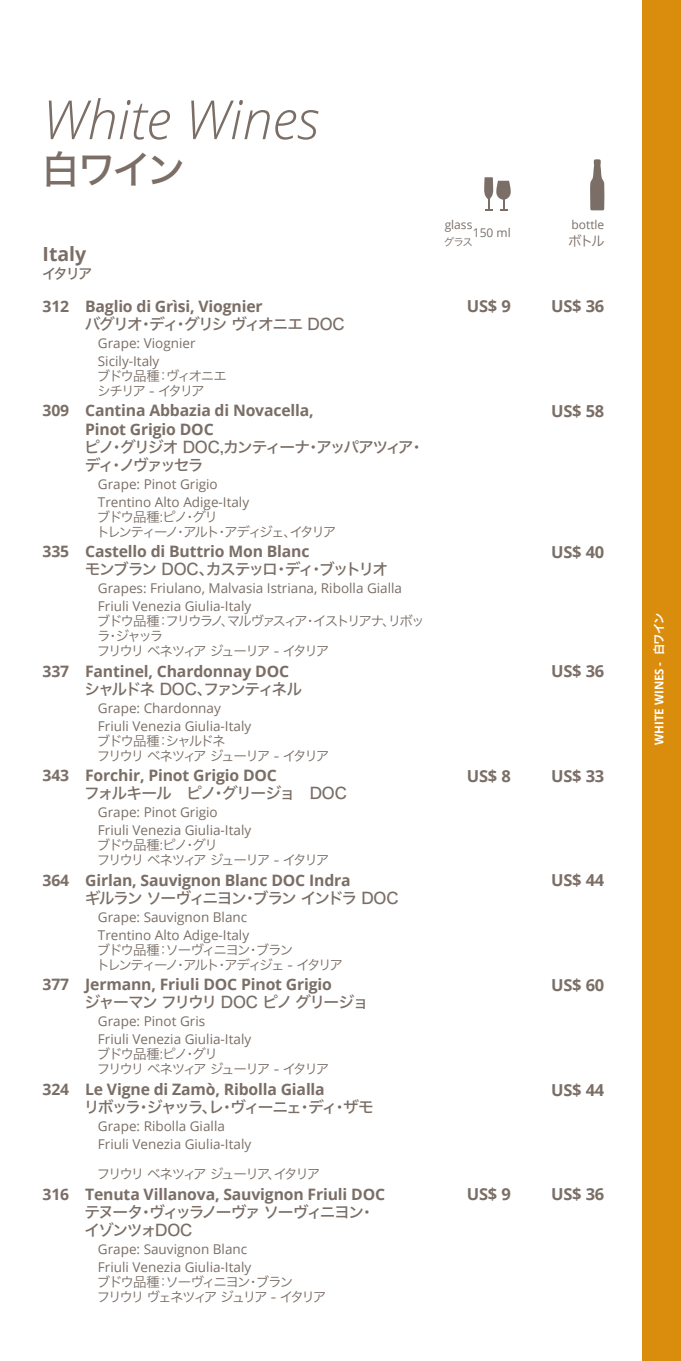
<style>
.page{position:relative;width:681px;height:1361px;background:#fff}
.page>*{position:absolute;margin:0;border:0;box-sizing:border-box;transform-origin:0 0}
.t1{font:italic 300 54px "Open Sans";color:#7a6e66}
.t2{font:39px "Hiragino Sans W5";color:#7a6e66}
.t3{font:700 19.5px "Open Sans";color:#7a6e66}
.t4{font:700 16.5px "Open Sans";letter-spacing:-.01em;color:#7a6e66}
.t5{font:700 15.75px/18px "Open Sans";letter-spacing:-.01em;color:#7a6e66}
.t6{font:15.75px/18px "Hiragino Sans W5";letter-spacing:-.105em;color:#7a6e66}
.t7{font:15.75px "Hiragino Sans W5";letter-spacing:-.125em;color:#7a6e66}
.t8{font:15.75px "Hiragino Sans W5";letter-spacing:-.08em;color:#7a6e66}
.t9{font:14.25px "Hiragino Sans W5";color:#7a6e66}
.t10{font:13.5px/18px "Open Sans";color:#7a6e66}
.t11{font:13.5px/15px "Hiragino Sans W3";letter-spacing:-.145em;color:#7a6e66}
.t12{font:12px "Open Sans";color:#7a6e66}
.t13{font:700 12px "Open Sans";color:#fff;scale:.95 1}
.t14{font:10.5px "Hiragino Sans W3";color:#7a6e66}
.s1{font-family:"Hiragino Sans W6";font-weight:400}
</style>
<div class="page">
<svg style="left:484px;top:177px;width:26px;height:33px"></svg>
<svg style="left:590px;top:159px;width:14px;height:51px"></svg>
<div style="left:642px;top:0;width:38px;height:1361px;background:#da8c0c"></div>
<h1 class="t1" style="left:43px;top:82px;width:278px">White Wines</h1>
<h2 class="t2" style="left:41px;top:134px;width:146px">白ワイン</h2>
<h3 class="t3" style="left:43px;top:240px;width:45px">Italy</h3>
<p class="t9" style="left:42px;top:260px;width:52px">イタリア</p>
<p class="t5" style="left:43px;top:297px;width:222px">312 Baglio di Grìsi, Viognier</p>
<p class="t6" style="left:85px;top:314px;width:261px">バグリオ・ディ・グリシ ヴィオニエ DOC</p>
<p class="t10" style="left:98px;top:334px;width:99px">Grape: Viognier<br>Sicily-Italy</p>
<p class="t11" style="left:97px;top:367px;width:131px">ブドウ品種：ヴィオニエシチリア - イタリア</p>
<p class="t5" style="left:85px;top:401px;width:230px;text-indent:-43px">309 Cantina Abbazia di Novacella,<br>Pinot Grigio DOC</p>
<p class="t6" style="left:84px;top:437px;width:342px">ピノ・グリジオ DOC,カンティーナ・アッパアツィア・ディ・ノヴァッセラ</p>
<p class="t10" style="left:98px;top:474px;width:153px">Grape: Pinot Grigio<br>Trentino Alto Adige-Italy</p>
<p class="t11" style="left:96px;top:508px;width:241px">ブドウ品種:ピノ・グリ<br>トレンティーノ・アルト・アディジェ、イタリア</p>
<p class="t5" style="left:43px;top:542px;width:268px">335 Castello di Buttrio Mon Blanc</p>
<p class="t6" style="left:85px;top:559px;width:305px">モンブラン DOC、カステッロ・ディ・ブットリオ</p>
<p class="t10" style="left:98px;top:579px;width:305px">Grapes: Friulano, Malvasia Istriana, Ribolla Gialla<br>Friuli Venezia Giulia-Italy</p>
<p class="t11" style="left:97px;top:612px;width:329px">ブドウ品種：フリウラノ、マルヴァスィア・イストリアナ、リボッラ・ジャッラ<br>フリウリ ベネツィア ジューリア - イタリア</p>
<p class="t5" style="left:43px;top:661px;width:248px">337 Fantinel, Chardonnay DOC</p>
<p class="t6" style="left:84px;top:679px;width:219px">シャルドネ DOC、ファンティネル</p>
<p class="t10" style="left:98px;top:698px;width:155px">Grape: Chardonnay<br>Friuli Venezia Giulia-Italy</p>
<p class="t11" style="left:97px;top:732px;width:234px">ブドウ品種：シャルドネ<br>フリウリ ベネツィア ジューリア - イタリア</p>
<p class="t5" style="left:43px;top:766px;width:236px">343 Forchir, Pinot Grigio DOC</p>
<p class="t8" style="left:84px;top:779px;width:264px">フォルキール　ピノ・グリージョ　DOC</p>
<p class="t10" style="left:98px;top:803px;width:155px">Grape: Pinot Grigio<br>Friuli Venezia Giulia-Italy</p>
<p class="t11" style="left:97px;top:837px;width:234px">ブドウ品種:ピノ・グリ<br>フリウリ ベネツィア ジューリア - イタリア</p>
<p class="t5" style="left:43px;top:870px;width:309px">364 Girlan, Sauvignon Blanc DOC Indra</p>
<p class="t6" style="left:85px;top:888px;width:315px">ギルラン ソーヴィニヨン・ブラン インドラ DOC</p>
<p class="t10" style="left:98px;top:907px;width:153px">Grape: Sauvignon Blanc<br>Trentino Alto Adige-Italy</p>
<p class="t11" style="left:96px;top:941px;width:248px">ブドウ品種：ソーヴィニヨン・ブラン<br>トレンティーノ・アルト・アディジェ - イタリア</p>
<p class="t5" style="left:43px;top:975px;width:291px">377 Jermann, Friuli DOC Pinot Grigio</p>
<p class="t6" style="left:84px;top:992px;width:285px">ジャーマン フリウリ DOC ピノ グリージョ</p>
<p class="t10" style="left:98px;top:1012px;width:155px">Grape: Pinot Gris<br>Friuli Venezia Giulia-Italy</p>
<p class="t11" style="left:97px;top:1046px;width:234px">ブドウ品種:ピノ・グリ<br>フリウリ ベネツィア ジューリア - イタリア</p>
<p class="t5" style="left:43px;top:1080px;width:283px">324 Le Vigne di Zamò, Ribolla Gialla</p>
<p class="t7" style="left:84px;top:1093px;width:291px">リボッラ・ジャッラ、レ・ヴィーニェ・ディ・ザモ</p>
<p class="t10" style="left:98px;top:1116px;width:155px">Grape: Ribolla Gialla<br>Friuli Venezia Giulia-Italy</p>
<p class="t11" style="left:97px;top:1165px;width:225px">フリウリ ベネツィア ジューリア、イタリア</p>
<p class="t5" style="left:43px;top:1184px;width:344px">316 Tenuta Villanova, Sauvignon Friuli DOC</p>
<p class="t6" style="left:85px;top:1201px;width:292px">テヌータ・ヴィッラノーヴァ ソーヴィニヨン・イゾンツォDOC</p>
<p class="t10" style="left:98px;top:1239px;width:155px">Grape: Sauvignon Blanc<br>Friuli Venezia Giulia-Italy</p>
<p class="t11" style="left:97px;top:1273px;width:231px">ブドウ品種：ソーヴィニヨン・ブラン<br>フリウリ ヴェネツィア ジュリア - イタリア</p>
<p class="t12" style="left:444px;top:217px;width:29px">glass</p>
<p class="t12" style="left:472px;top:225px;width:39px">150 ml</p>
<p class="t14" style="left:443px;top:232px;width:31px">グラス</p>
<p class="t12" style="left:571px;top:217px;width:34px">bottle</p>
<p class="t11" style="left:568px;top:232px;width:38px">ボトル</p>
<p class="t4" style="left:466px;top:295px;width:46px">US$ 9</p>
<p class="t4" style="left:550px;top:295px;width:55px">US$ 36</p>
<p class="t4" style="left:551px;top:399px;width:55px">US$ 58</p>
<p class="t4" style="left:551px;top:540px;width:55px">US$ 40</p>
<p class="t4" style="left:551px;top:659px;width:55px">US$ 36</p>
<p class="t4" style="left:466px;top:764px;width:46px">US$ 8</p>
<p class="t4" style="left:550px;top:764px;width:55px">US$ 33</p>
<p class="t4" style="left:551px;top:869px;width:55px">US$ 44</p>
<p class="t4" style="left:551px;top:973px;width:55px">US$ 60</p>
<p class="t4" style="left:551px;top:1078px;width:55px">US$ 44</p>
<p class="t4" style="left:466px;top:1182px;width:46px">US$ 9</p>
<p class="t4" style="left:550px;top:1182px;width:55px">US$ 36</p>
<p class="t13" style="left:650px;top:745px;width:140px;rotate:-90deg">WHITE WINES - <span class="s1">白ワイン</span></p>
</div>
